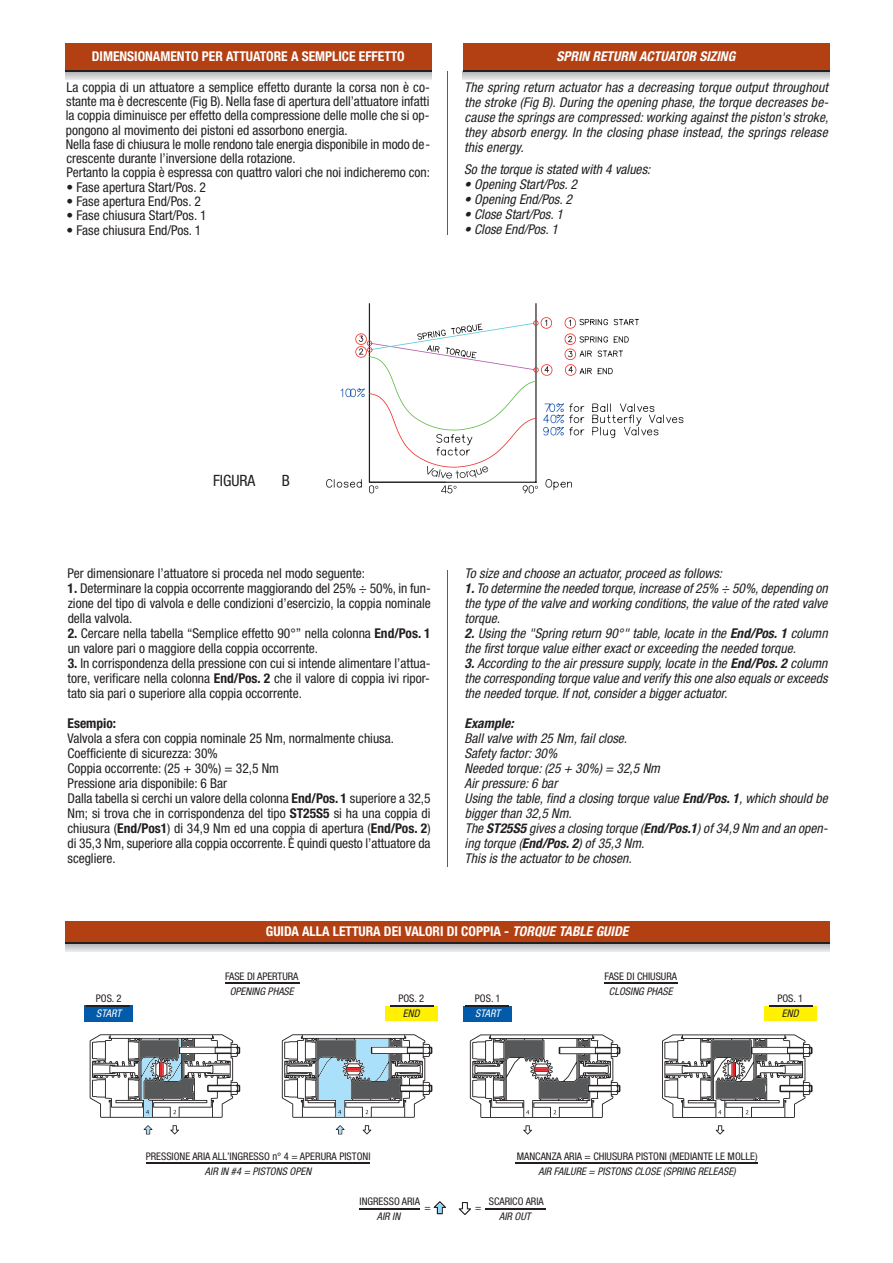
<style>
.page{position:relative;width:893px;height:1263px;background:#fff}
.page>*{position:absolute;margin:0;border:0;box-sizing:border-box;transform-origin:0 0}
.t1{font:condensed 15.6px "Helvetica Neue";color:#231f20}
.t2{font:condensed 13.5px/15px "Helvetica Neue";color:#231f20}
.t3{font:italic condensed 13.5px/15px "Helvetica Neue";letter-spacing:.005em;color:#231f20}
.t4{font:700 condensed 13.5px "Helvetica Neue";color:#fff}
.t5{font:italic 700 condensed 13.5px "Helvetica Neue";letter-spacing:.005em;color:#fff}
.t6{font:700 condensed 13.5px "Helvetica Neue";color:#231f20}
.t7{font:italic 700 condensed 13.5px "Helvetica Neue";letter-spacing:.005em;color:#231f20}
.t8{font:condensed 10.5px "Helvetica Neue";color:#231f20}
.t9{font:italic condensed 10.5px "Helvetica Neue";letter-spacing:.005em;color:#231f20}
.t10{font:italic condensed 10.5px "Helvetica Neue";letter-spacing:-.005em;color:#fff}
.s1{font-weight:700}
.s2{font-style:italic}
</style>
<div class="page">
<svg style="left:65px;top:72px;width:366px;height:8px;background:#cfd0d2"></svg>
<svg style="left:463px;top:72px;width:366px;height:8px;background:#cfd0d2"></svg>
<div style="left:65px;top:44px;width:366px;height:27px;background:#b34013"></div>
<hr style="left:65px;top:71px;width:366px;height:1px;background:#231f20">
<div style="left:463px;top:44px;width:366px;height:27px;background:#b34013"></div>
<hr style="left:463px;top:71px;width:366px;height:1px;background:#231f20">
<hr style="left:447px;top:71px;width:1px;height:163px;background:#b34013">
<hr style="left:447px;top:570px;width:1px;height:297px;background:#b34013">
<div style="left:65px;top:921px;width:764px;height:22px;background:#b34013"></div>
<svg style="left:363px;top:1125px;width:8px;height:9px"></svg>
<svg style="left:170px;top:1125px;width:9px;height:9px"></svg>
<svg style="left:144px;top:1125px;width:8px;height:9px"></svg>
<svg style="left:336px;top:1125px;width:9px;height:9px"></svg>
<svg style="left:90px;top:1034px;width:150px;height:84px"></svg>
<svg style="left:282px;top:1034px;width:150px;height:84px"></svg>
<svg style="left:716px;top:1125px;width:8px;height:9px"></svg>
<svg style="left:523px;top:1125px;width:9px;height:9px"></svg>
<svg style="left:662px;top:1034px;width:150px;height:84px"></svg>
<svg style="left:470px;top:1034px;width:150px;height:84px"></svg>
<div style="left:84px;top:1005px;width:48px;height:16px;background:#015aaa"></div>
<div style="left:385px;top:1006px;width:53px;height:15px;background:#fff101"></div>
<hr style="left:86px;top:1005px;width:44px;height:1px;background:#231f20">
<hr style="left:225px;top:982px;width:74px;height:2px;background:#231f20">
<hr style="left:146px;top:1162px;width:224px;height:2px;background:#231f20">
<hr style="left:390px;top:1005px;width:43px;height:1px;background:#231f20">
<div style="left:463px;top:1006px;width:48px;height:15px;background:#015aaa"></div>
<div style="left:764px;top:1006px;width:53px;height:15px;background:#fff101"></div>
<hr style="left:465px;top:1005px;width:44px;height:1px;background:#231f20">
<hr style="left:605px;top:982px;width:73px;height:2px;background:#231f20">
<hr style="left:515px;top:1162px;width:243px;height:2px;background:#231f20">
<hr style="left:769px;top:1005px;width:43px;height:1px;background:#231f20">
<hr style="left:359px;top:1208px;width:60px;height:1px;background:#231f20">
<hr style="left:486px;top:1208px;width:60px;height:1px;background:#231f20">
<svg style="left:434px;top:1201px;width:12px;height:13px"></svg>
<svg style="left:459px;top:1202px;width:12px;height:13px"></svg>
<svg style="left:65px;top:944px;width:764px;height:8px;background:#d1d2d4"></svg>
<hr style="left:65px;top:942px;width:764px;height:2px;background:#231f20">
<svg style="left:326px;top:303px;width:357px;height:190px"></svg>
<p class="t4" style="left:92px;top:52px;width:314px">DIMENSIONAMENTO PER ATTUATORE A SEMPLICE EFFETTO</p>
<p class="t2" style="left:66px;top:81px;width:366px;line-height:14.2px">La coppia di un attuatore a semplice effetto durante la corsa non è co&shy;stante ma è decrescente (Fig B). Nella fase di apertura dell’attuatore infatti la coppia diminuisce per effetto della compressione delle molle che si op&shy;pongono al movimento dei pistoni ed assorbono energia.<br>Nella fase di chiusura le molle rendono tale energia disponibile in modo de&shy;crescente durante l’inversione della rotazione.<br>Pertanto la coppia è espressa con quattro valori che noi indicheremo con:</p>
<p class="t2" style="left:66px;top:181px;width:141px">• Fase apertura Start/Pos. 2</p>
<p class="t2" style="left:66px;top:195px;width:136px">• Fase apertura End/Pos. 2</p>
<p class="t2" style="left:66px;top:209px;width:141px">• Fase chiusura Start/Pos. 1</p>
<p class="t2" style="left:66px;top:223px;width:136px">• Fase chiusura End/Pos. 1</p>
<p class="t5" style="left:556px;top:51px;width:180px">SPRIN RETURN ACTUATOR SIZING</p>
<p class="t3" style="left:464px;top:81px;width:366px">The spring return actuator has a decreasing torque output throughout the stroke (Fig B). During the opening phase, the torque decreases be&shy;cause the springs are compressed: working against the piston's stroke, they absorb energy. In the closing phase instead, the springs release this energy.</p>
<p class="t3" style="left:464px;top:163px;width:188px">So the torque is stated with 4 values:</p>
<p class="t3" style="left:464px;top:178px;width:114px">• Opening Start/Pos. 2</p>
<p class="t3" style="left:464px;top:193px;width:109px">• Opening End/Pos. 2</p>
<p class="t3" style="left:464px;top:208px;width:100px">• Close Start/Pos. 1</p>
<p class="t3" style="left:464px;top:223px;width:95px">• Close End/Pos. 1</p>
<p class="t1" style="left:213px;top:475px;width:44px">FIGURA</p>
<p class="t1" style="left:282px;top:475px;width:10px">B</p>
<p class="t2" style="left:68px;top:567px;width:299px">Per dimensionare l’attuatore si proceda nel modo seguente:</p>
<p class="t2" style="left:68px;top:582px;width:365px;text-align:justify"><span class="s1">1.</span> Determinare la coppia occorrente maggiorando del 25% ÷ 50%, in fun&shy;zione del tipo di valvola e delle condizioni d’esercizio, la coppia nominale della valvola.</p>
<p class="t2" style="left:68px;top:627px;width:365px"><span class="s1">2.</span> Cercare nella tabella “Semplice effetto 90°” nella colonna <span class="s1">End/Pos. 1 </span>un valore pari o maggiore della coppia occorrente.</p>
<p class="t2" style="left:68px;top:657px;width:365px;text-align:justify"><span class="s1">3.</span> In corrispondenza della pressione con cui si intende alimentare l’attua&shy;tore, verificare nella colonna <span class="s1">End/Pos. 2</span> che il valore di coppia ivi ripor&shy;tato sia pari o superiore alla coppia occorrente.</p>
<p class="t6" style="left:68px;top:718px;width:50px">Esempio:</p>
<p class="t2" style="left:68px;top:732px;width:365px">Valvola a sfera con coppia nominale 25 Nm, normalmente chiusa.<br>Coefficiente di sicurezza: 30%<br>Coppia occorrente: (25 + 30%) = 32,5 Nm<br>Pressione aria disponibile: 6 Bar<br>Dalla tabella si cerchi un valore della colonna <span class="s1">End/Pos. 1</span> superiore a 32,5<br>Nm; si trova che in corrispondenza del tipo <span class="s1">ST25S5</span> si ha una coppia di chiusura (<span class="s1">End/Pos1</span>) di 34,9 Nm ed una coppia di apertura (<span class="s1">End/Pos. 2</span>) di 35,3 Nm, superiore alla coppia occorrente. È quindi questo l’attuatore da scegliere.</p>
<p class="t3" style="left:465px;top:567px;width:259px">To size and choose an actuator, proceed as follows:</p>
<p class="t3" style="left:465px;top:582px;width:365px;text-align:justify"><span class="s1">1.</span> To determine the needed torque, increase of 25% ÷ 50%, depending on the type of the valve and working conditions, the value of the rated valve torque.</p>
<p class="t3" style="left:465px;top:627px;width:364px"><span class="s1">2.</span> Using the "Spring return 90°" table, locate in the <span class="s1">End/Pos. 1</span> column the first torque value either exact or exceeding the needed torque.</p>
<p class="t3" style="left:464px;top:657px;width:365px;text-align:justify"><span class="s1">3.</span> According to the air pressure supply, locate in the <span class="s1">End/Pos. 2</span> column the corresponding torque value and verify this one also equals or exceeds the needed torque. If not, consider a bigger actuator.</p>
<p class="t7" style="left:464px;top:718px;width:51px">Example:</p>
<p class="t3" style="left:464px;top:732px;width:365px">Ball valve with 25 Nm, fail close.<br>Safety factor: 30%<br>Needed torque: (25 + 30%) = 32,5 Nm<br>Air pressure: 6 bar<br>Using the table, find a closing torque value <span class="s1">End/Pos. 1</span>, which should be bigger than 32,5 Nm.<br>The <span class="s1">ST25S5</span> gives a closing torque (<span class="s1">End/Pos.1</span>) of 34,9 Nm and an open&shy;ing torque (<span class="s1">End/Pos. 2</span>) of 35,3 Nm.<br>This is the actuator to be chosen.</p>
<p class="t8" style="left:96px;top:994px;width:27px">POS. 2</p>
<p class="t10" style="left:96px;top:1009px;width:27px">START</p>
<p class="t4" style="left:266px;top:926px;width:364px">GUIDA ALLA LETTURA DEI VALORI DI COPPIA - <span class="s2">TORQUE TABLE GUIDE</span></p>
<p class="t8" style="left:225px;top:972px;width:75px">FASE DI APERTURA</p>
<p class="t9" style="left:230px;top:987px;width:66px">OPENING PHASE</p>
<p class="t8" style="left:605px;top:972px;width:74px">FASE DI CHIUSURA</p>
<p class="t9" style="left:609px;top:987px;width:65px">CLOSING PHASE</p>
<p class="t8" style="left:475px;top:994px;width:27px">POS. 1</p>
<p class="t10" style="left:475px;top:1009px;width:27px">START</p>
<p class="t8" style="left:398px;top:994px;width:27px">POS. 2</p>
<p class="t9" style="left:403px;top:1010px;width:18px">END</p>
<p class="t8" style="left:777px;top:994px;width:27px">POS. 1</p>
<p class="t9" style="left:782px;top:1010px;width:18px">END</p>
<p class="t8" style="left:146px;top:1152px;width:226px">PRESSIONE ARIA ALL’INGRESSO n° 4 = APERURA PISTONI</p>
<p class="t9" style="left:205px;top:1167px;width:108px">AIR IN #4 = PISTONS OPEN</p>
<p class="t8" style="left:517px;top:1152px;width:242px">MANCANZA ARIA = CHIUSURA PISTONI (MEDIANTE LE MOLLE)</p>
<p class="t9" style="left:538px;top:1167px;width:199px">AIR FAILURE = PISTONS CLOSE (SPRING RELEASE)</p>
<p class="t8" style="left:360px;top:1198px;width:62px">INGRESSO ARIA</p>
<p class="t9" style="left:377px;top:1213px;width:25px">AIR IN</p>
<p class="t8" style="left:424px;top:1204px;width:8px">=</p>
<p class="t8" style="left:475px;top:1204px;width:8px">=</p>
<p class="t8" style="left:489px;top:1198px;width:56px">SCARICO ARIA</p>
<p class="t9" style="left:499px;top:1213px;width:33px">AIR OUT</p>
</div>
